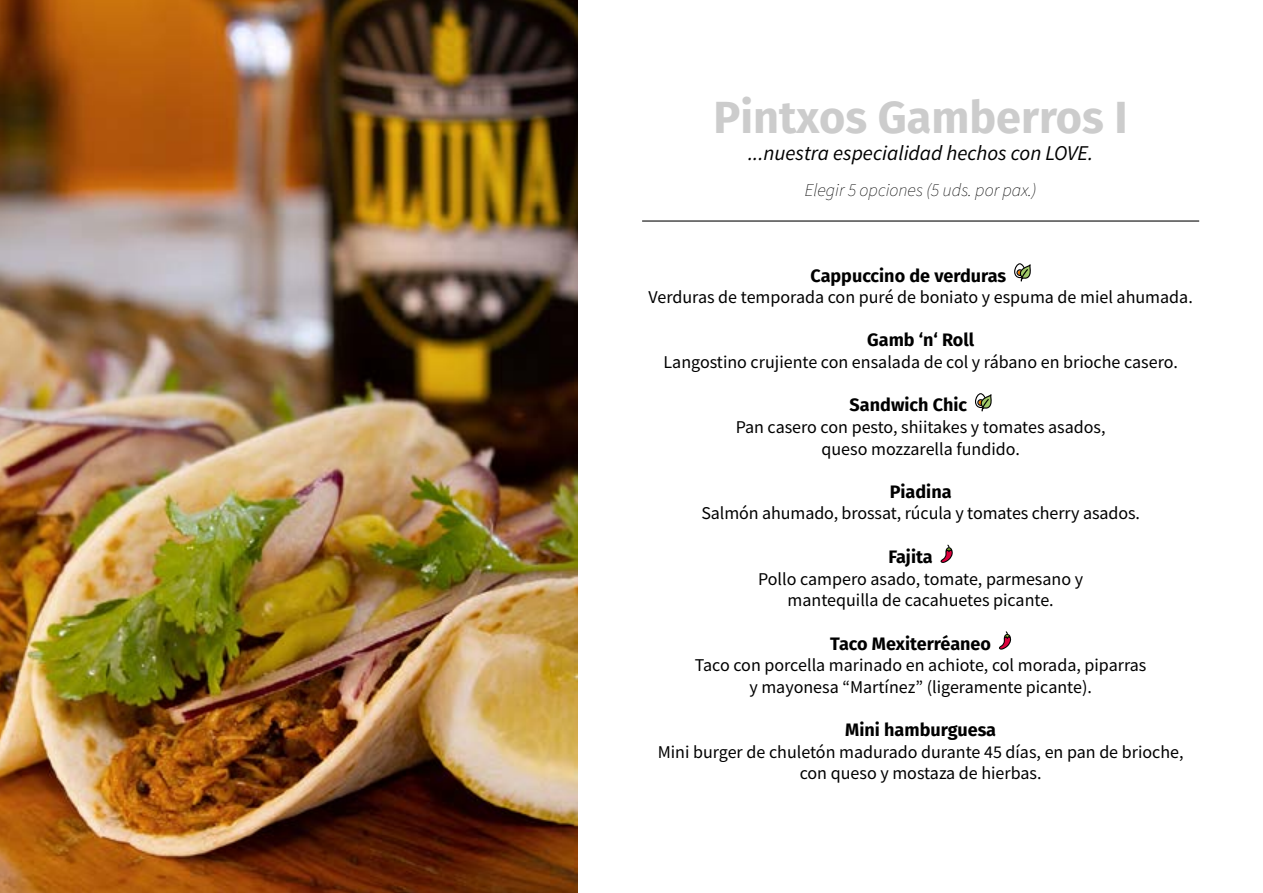
<style>
.page{position:relative;width:1263px;height:893px;background:#fff}
.page>*{position:absolute;margin:0;border:0;box-sizing:border-box;transform-origin:0 0}
.t1{font:700 45px "Fira Sans";color:#ccc}
.t2{font:italic 21px "Source Sans Pro";color:#000}
.t3{font:18px/21.6px "Source Sans Pro";color:#000;text-align:center}
.t4{font:700 18px "Fira Sans";color:#000}
.t5{font:italic 200 18px "Source Sans Pro";color:#000}
</style>
<div class="page">
<svg style="left:1014px;top:263px;width:17px;height:19px"></svg>
<svg style="left:975px;top:393px;width:17px;height:18px"></svg>
<svg style="left:940px;top:545px;width:13px;height:18px"></svg>
<svg style="left:999px;top:631px;width:12px;height:19px"></svg>
<hr style="left:642px;top:220px;width:557px;height:2px;background:#000">
<img style="left:0;top:0;width:577px;height:893px">
<h1 class="t1" style="left:713px;top:79px;width:416px">Pintxos Gamberros I</h1>
<p class="t2" style="left:748px;top:140px;width:346px">...nuestra especialidad hechos con LOVE.</p>
<p class="t5" style="left:805px;top:179px;width:233px">Elegir 5 opciones (5 uds. por pax.)</p>
<p class="t4" style="left:810px;top:260px;width:197px">Cappuccino de verduras</p>
<p class="t3" style="left:648px;top:286px;width:546px">Verduras de temporada con puré de boniato y espuma de miel ahumada.</p>
<p class="t4" style="left:867px;top:325px;width:108px">Gamb ‘n‘ Roll</p>
<p class="t3" style="left:663px;top:351px;width:516px">Langostino crujiente con ensalada de col y rábano en brioche casero.</p>
<p class="t4" style="left:850px;top:390px;width:119px">Sandwich Chic</p>
<p class="t3" style="left:736px;top:416px;width:371px">Pan casero con pesto, shiitakes y tomates asados, queso mozzarella fundido.</p>
<p class="t4" style="left:890px;top:476px;width:63px">Piadina</p>
<p class="t3" style="left:701px;top:503px;width:440px">Salmón ahumado, brossat, rúcula y tomates cherry asados.</p>
<p class="t4" style="left:888px;top:541px;width:46px">Fajita</p>
<p class="t3" style="left:758px;top:568px;width:327px">Pollo campero asado, tomate, parmesano y mantequilla de cacahuetes picante.</p>
<p class="t4" style="left:830px;top:628px;width:162px">Taco Mexiterréaneo</p>
<p class="t3" style="left:695px;top:654px;width:453px">Taco con porcella marinado en achiote, col morada, piparras y mayonesa “Martínez” (ligeramente picante).</p>
<p class="t4" style="left:845px;top:715px;width:152px">Mini hamburguesa</p>
<p class="t3" style="left:658px;top:741px;width:527px">Mini burger de chuletón madurado durante 45 días, en pan de brioche, con queso y mostaza de hierbas.</p>
</div>
